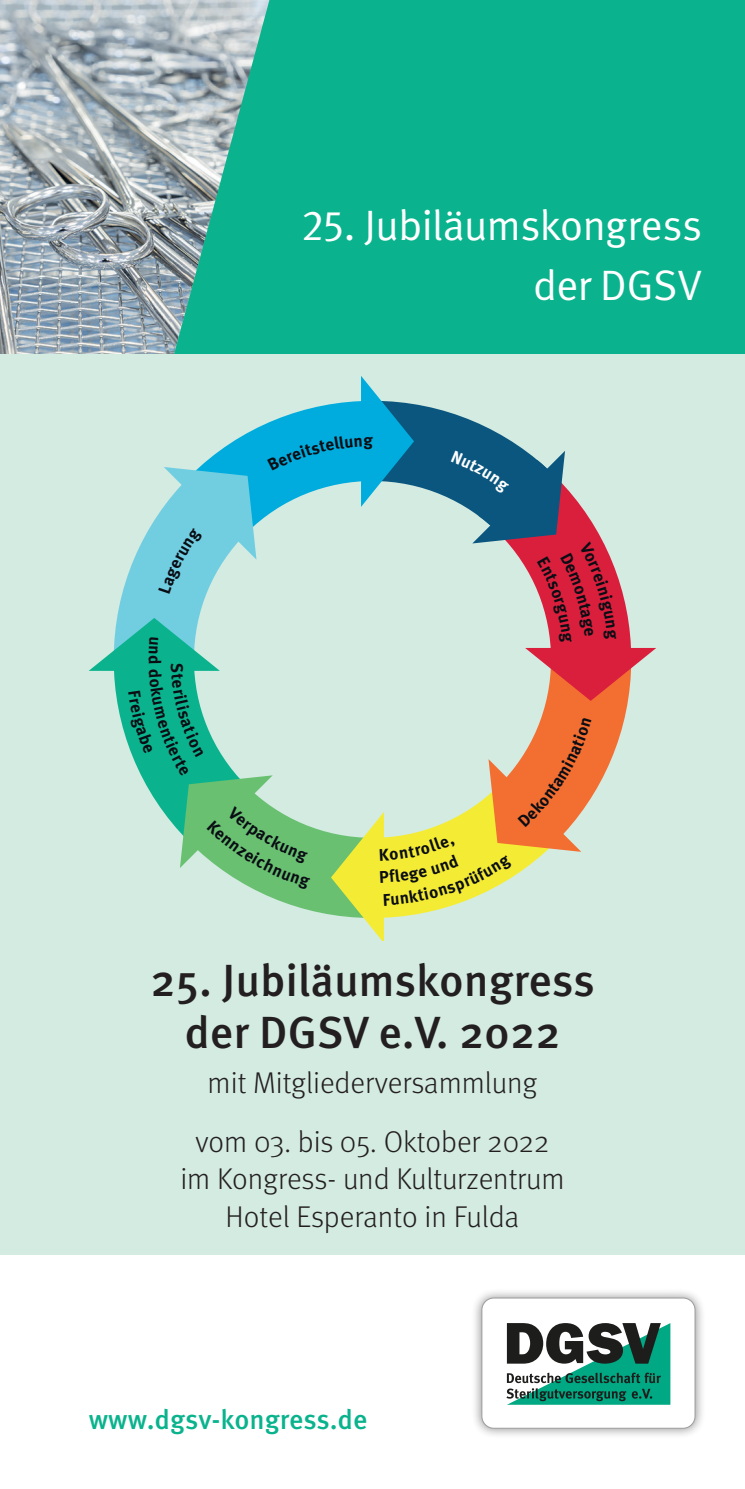
<style>
.page{position:relative;width:745px;height:1489px;background:#fff}
.page>*{position:absolute;margin:0;border:0;box-sizing:border-box;transform-origin:0 0}
.Text{font:500 45px/52.5px "Meta OT";color:#231f20;text-align:center}
.Fließtext{font:42.5px/60px "DGUV Meta";letter-spacing:-.01em;color:#fff;text-align:right}
.Text-2{font:300 30px/37.5px "Meta OT";color:#231f20;text-align:center}
.Text-3{font:500 27.5px "Meta OT";color:#0ab38d}
</style>
<div class="page">
<img style="left:0;top:0;width:168px;height:354px">
<svg style="left:168px;top:0;width:576px;height:354px;background:#19b391"></svg>
<div style="left:0;top:354px;width:744px;height:900px;background:#d4ebe2"></div>
<div style="left:471px;top:1287px;width:234px;height:151px;background:#231f20;opacity:.5"></div>
<div style="left:481px;top:1297px;width:213px;height:130px;background:#fff;border-radius:12px"></div>
<div style="left:481px;top:1297px;width:213px;height:131px;border:1px solid #9d9d9c;border-radius:12px"></div>
<svg style="left:506px;top:1323px;width:164px;height:81px"></svg>
<svg style="left:89px;top:376px;width:567px;height:564px"></svg>
<p class="Fließtext" style="left:301px;top:196px;width:402px">25. Jubiläumskongress der DGSV</p>
<p class="Text" style="left:150px;top:954px;width:445px">25. Jubiläumskongress der DGSV e.V. 2022</p>
<p class="Text-2" style="left:207px;top:1064px;width:331px">mit Mitgliederversammlung</p>
<p class="Text-2" style="left:180px;top:1122px;width:385px">vom 03. bis 05. Oktober 2022 im Kongress- und Kulturzentrum<br>Hotel Esperanto in Fulda</p>
<p class="Text-3" style="left:89px;top:1401px;width:280px">www.dgsv-kongress.de</p>
</div>
